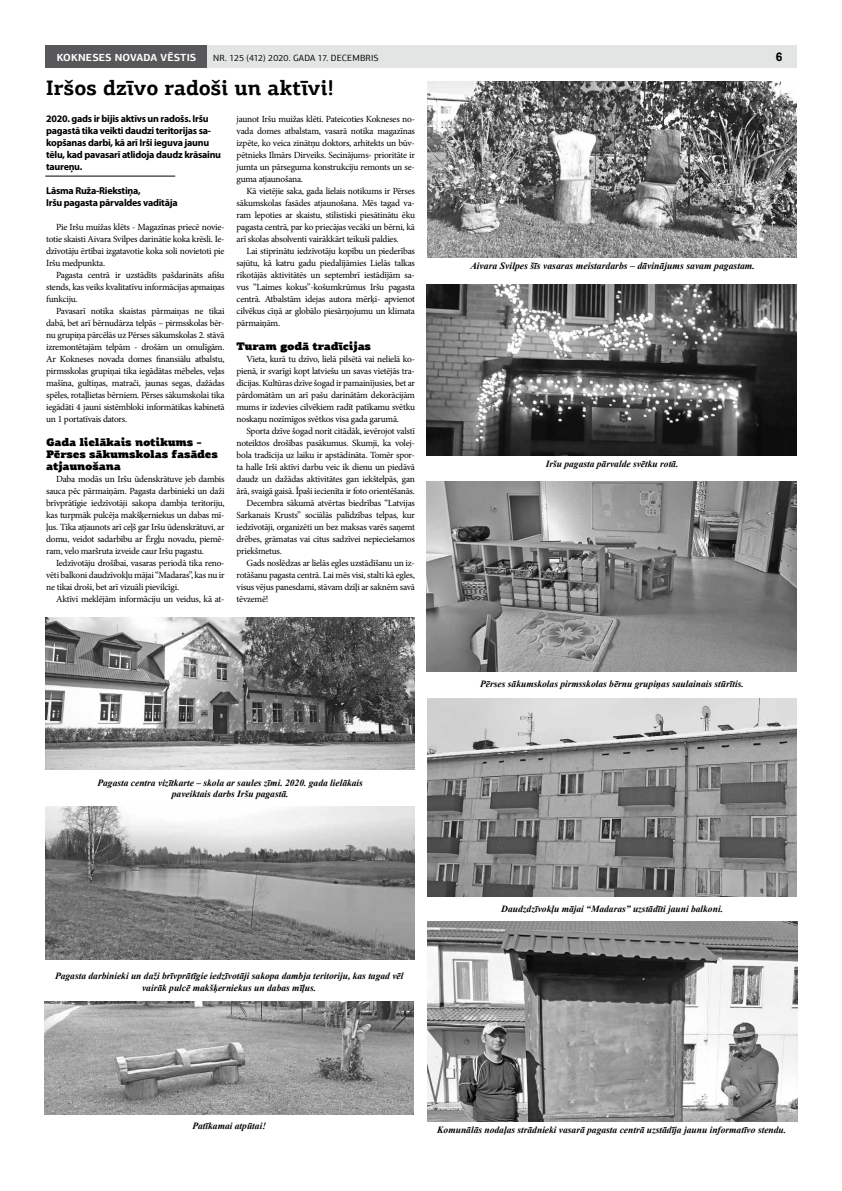
<style>
.page{position:relative;width:842px;height:1191px;background:#fff}
.page>*{position:absolute;margin:0;border:0;box-sizing:border-box;transform-origin:0 0}
.t1{font:700 21px "PF Agora Slab Pro";color:#000}
.t2{font:700 12px "Arial";color:#000}
.t3{font:900 11px/12px "PF Agora Slab Pro";letter-spacing:-.025em;color:#000}
.t4{font:700 10.3px "PF Agora Sans Pro";letter-spacing:.015em;color:#fff}
.t5{font:700 10px/12px "Myriad Pro";letter-spacing:-.025em;color:#000}
.t6{font:italic 700 9.7px "Times New Roman";color:#000}
.t7{font:italic 700 9.5px/11.4px "Times New Roman";color:#000;text-align:center}
.t8{font:9.4px/12px "Minion Pro";letter-spacing:-.025em;color:#000;text-align:justify}
.t9{font:9px "PF Agora Sans Pro";letter-spacing:.01em;color:#000}
</style>
<div class="page">
<div style="left:45px;top:45px;width:752px;height:23px;background:#e3e4e4"></div>
<div style="left:45px;top:45px;width:162px;height:23px;background:#58585a"></div>
<img style="left:427px;top:82px;width:370px;height:175px">
<img style="left:427px;top:921px;width:370px;height:200px">
<img style="left:45px;top:617px;width:370px;height:152px">
<img style="left:427px;top:482px;width:369px;height:189px">
<img style="left:45px;top:1002px;width:369px;height:112px">
<img style="left:45px;top:806px;width:369px;height:153px">
<img style="left:427px;top:284px;width:369px;height:171px">
<img style="left:427px;top:698px;width:369px;height:198px">
<hr style="left:45px;top:176px;width:130px;height:1px;background:#000">
<p class="t4" style="left:57px;top:51px;width:141px">KOKNESES NOVADA VĒSTIS</p>
<p class="t9" style="left:213px;top:53px;width:167px">NR. 125 (412) 2020. GADA 17. DECEMBRIS</p>
<p class="t2" style="left:776px;top:49px;width:8px">6</p>
<h1 class="t1" style="left:45px;top:75px;width:290px">Iršos dzīvo radoši un aktīvi!</h1>
<p class="t5" style="left:46px;top:112px;width:176px">2020. gads ir bijis aktīvs un radošs. Iršu pagastā tika veikti daudzi teritorijas sa&shy;kopšanas darbi, kā arī Irši ieguva jaunu tēlu, kad pavasarī atlidoja daudz krāsainu taureņu.</p>
<p class="t5" style="left:46px;top:184px;width:133px">Lāsma Ruža-Riekstiņa,<br>Iršu pagasta pārvaldes vadītāja</p>
<p class="t8" style="left:46px;top:221px;width:180px;text-indent:10px">Pie Iršu muižas klēts - Magazīnas priecē novie&shy;totie skaisti Aivara Svilpes darinātie koka krēsli. Ie&shy;dzīvotāju ērtībai izgatavotie koka soli novietoti pie Iršu medpunkta.</p>
<p class="t8" style="left:46px;top:269px;width:180px;text-indent:10px">Pagasta centrā ir uzstādīts pašdarināts afišu stends, kas veiks kvalitatīvu informācijas apmaiņas funkciju.</p>
<p class="t8" style="left:46px;top:305px;width:180px;text-indent:10px">Pavasarī notika skaistas pārmaiņas ne tikai dabā, bet arī bērnudārza telpās – pirmsskolas bēr&shy;nu grupiņa pārcēlās uz Pērses sākumskolas 2. stāvā izremontētajām telpām - drošām un omulīgām.<br>Ar Kokneses novada domes finansiālu atbalstu, pirmsskolas grupiņai tika iegādātas mēbeles, veļas mašīna, gultiņas, matrači, jaunas segas, dažādas spēles, rotaļlietas bērniem. Pērses sākumskolai tika iegādāti 4 jauni sistēmbloki informātikas kabinetā un 1 portatīvais dators.</p>
<p class="t3" style="left:46px;top:436px;width:173px">Gada lielākais notikums –<br>Pērses sākumskolas fasādes atjaunošana</p>
<p class="t8" style="left:46px;top:473px;width:180px;text-indent:10px">Daba modās un Iršu ūdenskrātuve jeb dambis sauca pēc pārmaiņām. Pagasta darbinieki un daži brīvprātīgie iedzīvotāji sakopa dambja teritoriju, kas turpmāk pulcēja makšķerniekus un dabas mī&shy;ļus. Tika atjaunots arī ceļš gar Iršu ūdenskrātuvi, ar domu, veidot sadarbību ar Ērgļu novadu, piemē&shy;ram, velo maršruta izveide caur Iršu pagastu.</p>
<p class="t8" style="left:46px;top:557px;width:180px;text-indent:10px">Iedzīvotāju drošībai, vasaras periodā tika reno&shy;vēti balkoni daudzīvokļu mājai “Madaras”, kas nu ir ne tikai droši, bet arī vizuāli pievilcīgi.</p>
<p class="t8" style="left:56px;top:593px;width:170px">Aktīvi meklējām informāciju un veidus, kā at-</p>
<p class="t8" style="left:237px;top:113px;width:180px">jaunot Iršu muižas klēti. Pateicoties Kokneses no&shy;vada domes atbalstam, vasarā notika magazīnas izpēte, ko veica zinātņu doktors, arhitekts un būv&shy;pētnieks Ilmārs Dirveiks. Secinājums- prioritāte ir jumta un pārseguma konstrukciju remonts un se&shy;guma atjaunošana.</p>
<p class="t8" style="left:237px;top:185px;width:180px;text-indent:10px">Kā vietējie saka, gada lielais notikums ir Pērses sākumskolas fasādes atjaunošana. Mēs tagad va&shy;ram lepoties ar skaistu, stilistiski piesātinātu ēku pagasta centrā, par ko priecājas vecāki un bērni, kā arī skolas absolventi vairākkārt teikuši paldies.</p>
<p class="t8" style="left:237px;top:245px;width:180px;text-indent:10px">Lai stiprinātu iedzīvotāju kopību un piederības sajūtu, kā katru gadu piedalījāmies Lielās talkas rīkotājās aktivitātēs un septembrī iestādījām sa&shy;vus “Laimes kokus”-košumkrūmus Iršu pagasta centrā. Atbalstām idejas autora mērķi- apvienot cilvēkus cīņā ar globālo piesārņojumu un klimata pārmaiņām.</p>
<p class="t3" style="left:237px;top:340px;width:136px">Turam godā tradīcijas</p>
<p class="t8" style="left:237px;top:353px;width:180px;text-indent:10px">Vieta, kurā tu dzīvo, lielā pilsētā vai nelielā ko&shy;pienā, ir svarīgi kopt latviešu un savas vietējās tra&shy;dīcijas. Kultūras dzīve šogad ir pamainījusies, bet ar pārdomātām un arī pašu darinātām dekorācijām mums ir izdevies cilvēkiem radīt patīkamu svētku noskaņu nozīmīgos svētkos visa gada garumā.</p>
<p class="t8" style="left:246px;top:425px;width:170px">Sporta dzīve šogad norit citādāk, ievērojot valstī</p>
<p class="t8" style="left:237px;top:437px;width:180px">noteiktos drošības pasākumus. Skumji, ka volej-</p>
<p class="t8" style="left:237px;top:449px;width:180px">bola tradīcija uz laiku ir apstādināta. Tomēr spor-</p>
<p class="t8" style="left:237px;top:461px;width:180px">ta halle Irši aktīvi darbu veic ik dienu un piedāvā</p>
<p class="t8" style="left:237px;top:473px;width:180px">daudz un dažādas aktivitātes gan iekštelpās, gan</p>
<p class="t8" style="left:237px;top:485px;width:180px">ārā, svaigā gaisā. Īpaši iecienīta ir foto orientēšanās.</p>
<p class="t8" style="left:246px;top:497px;width:170px">Decembra sākumā atvērtas biedrības “Latvijas</p>
<p class="t8" style="left:237px;top:509px;width:180px">Sarkanais Krusts” sociālās palīdzības telpas, kur</p>
<p class="t8" style="left:237px;top:521px;width:180px">iedzīvotāji, organizēti un bez maksas varēs saņemt</p>
<p class="t8" style="left:237px;top:533px;width:180px">drēbes, grāmatas vai citus sadzīvei nepieciešamos</p>
<p class="t8" style="left:237px;top:545px;width:47px">priekšmetus.</p>
<p class="t8" style="left:246px;top:557px;width:170px">Gads noslēdzas ar lielās egles uzstādīšanu un iz-</p>
<p class="t8" style="left:237px;top:569px;width:180px">rotāšanu pagasta centrā. Lai mēs visi, stalti kā egles,</p>
<p class="t8" style="left:237px;top:581px;width:180px">visus vējus panesdami, stāvam dziļi ar saknēm savā</p>
<p class="t8" style="left:237px;top:593px;width:33px">tēvzemē!</p>
<p class="t6" style="left:470px;top:259px;width:286px">Aivara Svilpes šīs vasaras meistardarbs – dāvinājums savam pagastam.</p>
<p class="t7" style="left:546px;top:457px;width:134px">Iršu pagasta pārvalde svētku rotā.</p>
<p class="t7" style="left:97px;top:776px;width:267px">Pagasta centra vizītkarte – skola ar saules zīmi. 2020. gada lielākais paveiktais darbs Iršu pagastā.</p>
<p class="t7" style="left:55px;top:970px;width:350px">Pagasta darbinieki un daži brīvprātīgie iedzīvotāji sakopa dambja teritoriju, kas tagad vēl vairāk pulcē makšķerniekus un dabas mīļus.</p>
<p class="t7" style="left:480px;top:677px;width:265px">Pērses sākumskolas pirmsskolas bērnu grupiņas saulainais stūrītis.</p>
<p class="t7" style="left:501px;top:902px;width:223px">Daudzdzīvokļu mājai “Madaras” uzstādīti jauni balkoni.</p>
<p class="t7" style="left:192px;top:1120px;width:75px">Patīkamai atpūtai!</p>
<p class="t7" style="left:437px;top:1123px;width:350px">Komunālās nodaļas strādnieki vasarā pagasta centrā uzstādīja jaunu informatīvo stendu.</p>
</div>
